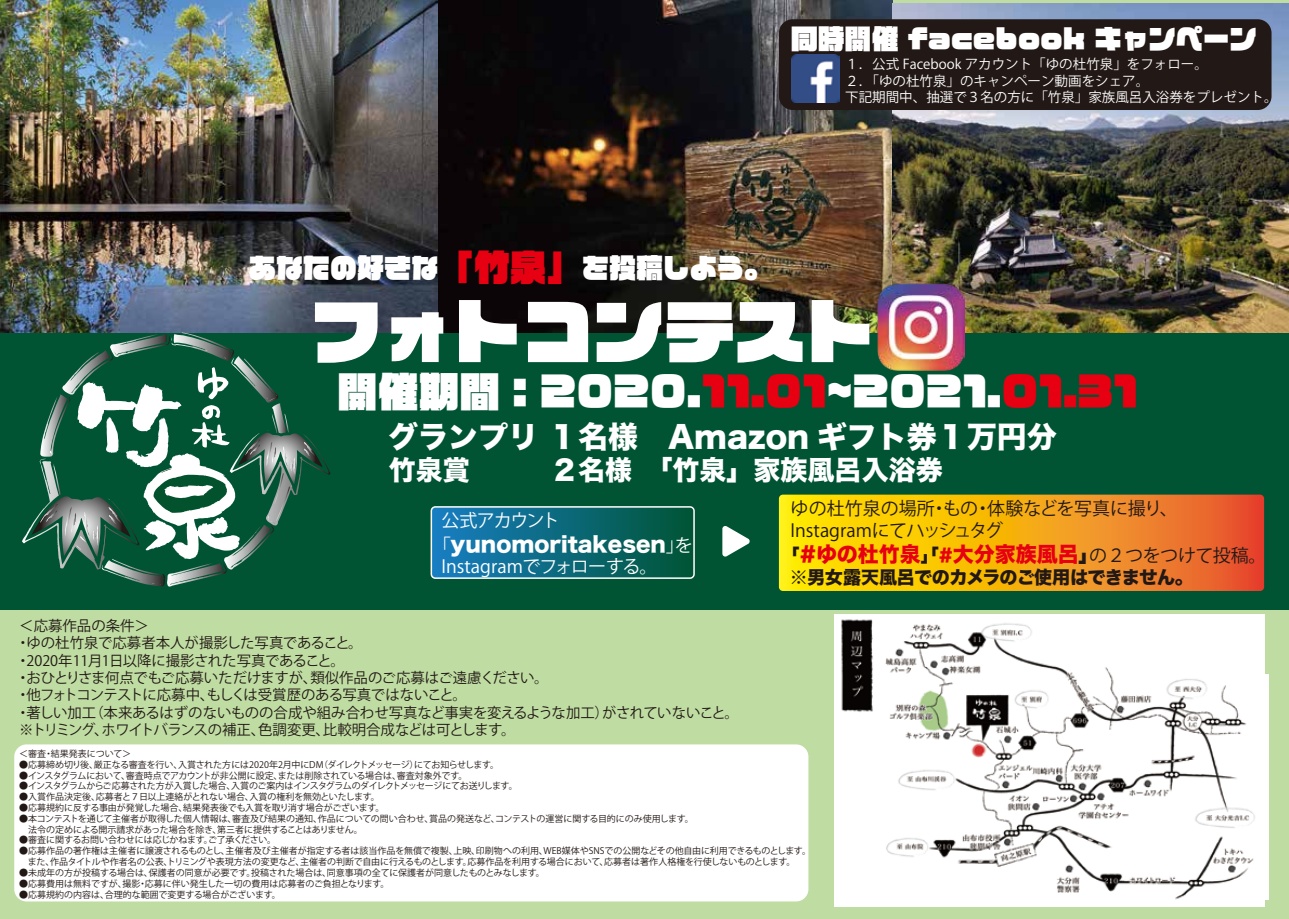
<style>
.page{position:relative;width:1289px;height:919px;background:#fff}
.page>*{position:absolute;margin:0;border:0;box-sizing:border-box;transform-origin:0 0}
.t1{font:70.5px "VDL Logo Jr Black Black";color:#fff}
.t2{font:40.5px "VDL Logo Jr Black Black";color:#fff}
.t3{font:30px "Hira Kaku Std N W8";color:#fff}
.t4{font:27px "VDL Logo Jr Black Black";color:#fff}
.t5{font:27px "Hira Kaku Std N W8";color:#fff}
.t6{font:21px "Hira Kaku Std N W8";color:#e60012}
.t7{font:21px "Hira Kaku Std N W8";color:#fff}
.t8{font:18px/21.6px "Koz Go Pr 6 N";color:#221815}
.t9{font:18px "Hira Kaku Std N W8";letter-spacing:-.02em;color:#221815}
.t10{font:18px "Koz Go Pr 6 N";color:#fff}
.t11{font:18px "Koz Go Pr 6 N";letter-spacing:-.07em;color:#fff}
.t12{font:14.4px/17.2px "Koz Go Pr 6 N";letter-spacing:-.01em;color:#221815}
.t13{font:13.5px/16.5px "Koz Go Pr 6 N";color:#fff}
.t14{font:9px/10.8px "Koz Go Pr 6 N";color:#221815}
.t15{font:9px "Koz Go Pr 6 N";letter-spacing:-.02em;color:#221815}
.t16{font:9px "Koz Go Pr 6 N";letter-spacing:-.05em;color:#221815}
.t17{font:9px "Koz Go Pr 6 N";letter-spacing:-.025em;color:#221815}
.s1{font-size:36px;color:#e60012}
.s2{color:#e60012}
.s3{font-family:"Koz Go Pr 6 N";font-size:18px}
.s4{font-size:18px;color:#221815}
.s5{font-size:18px}
.s6{color:#221815}
.s7{font-family:"Koz Go Pr 6 N";font-size:18px;color:#221815}
</style>
<div class="page">
<div style="left:0;top:0;width:1288px;height:918px;background:#bfdda2"></div>
<div style="left:14px;top:744px;width:794px;height:157px;background:#fff;border-radius:12px"></div>
<div style="left:0;top:329px;width:1288px;height:280px;background:#005433"></div>
<img style="left:437px;top:0;width:455px;height:333px">
<img style="left:0;top:0;width:437px;height:333px">
<svg style="left:22px;top:332px;width:308px;height:255px"></svg>
<img style="left:834px;top:614px;width:429px;height:292px">
<img style="left:892px;top:3px;width:396px;height:330px">
<div style="left:779px;top:19px;width:492px;height:91px;background:#221815;border-radius:14px"></div>
<img style="left:791px;top:55px;width:48px;height:47px">
<img style="left:877px;top:283px;width:87px;height:87px">
<svg style="left:433px;top:507px;width:261px;height:71px;background:#0b697b"></svg>
<div style="left:430px;top:506px;width:264px;height:73px;border:2px solid #fff;border-radius:4px"></div>
<svg style="left:779px;top:494px;width:484px;height:97px;background:#f3a815"></svg>
<svg style="left:722px;top:526px;width:28px;height:31px"></svg>
<h3 class="t4" style="left:790px;top:19px;width:467px">同時開催 facebook キャンペーン</h3>
<h3 class="t13" style="left:845px;top:56px;width:433px">１．公式 Facebook アカウント「ゆの杜竹泉」をフォロー。<br>２．「ゆの杜竹泉」のキャンペーン動画をシェア。<br>下記期間中、抽選で３名の方に「竹泉」家族風呂入浴券をプレゼント。</h3>
<h3 class="t4" style="left:249px;top:248px;width:523px">あなたの好きな<span class="s1">「竹泉」</span>を投稿しよう。</h3>
<h1 class="t1" style="left:311px;top:280px;width:565px">フォトコンテスト</h1>
<h2 class="t2" style="left:338px;top:363px;width:801px">開催期間：2020.<span class="s2">11.01</span>̃2021.<span class="s2">01.31</span></h2>
<h3 class="t3" style="left:388px;top:420px;width:670px">グランプリ １名様　Amazon ギフト券１万円分</h3>
<h3 class="t5" style="left:389px;top:454px;width:555px">竹泉賞 　　 ２名様　「竹泉」家族風呂入浴券</h3>
<h3 class="t11" style="left:441px;top:510px;width:120px">公式アカウント</h3>
<h3 class="t7" style="left:433px;top:532px;width:261px"><span class="s3">「</span>yunomoritakesen<span class="s3">」を</span></h3>
<h3 class="t10" style="left:441px;top:556px;width:217px">Instagramでフォローする。</h3>
<h3 class="t8" style="left:790px;top:498px;width:388px">ゆの杜竹泉の場所・もの・体験などを写真に撮り、<br>Instagramにてハッシュタグ</h3>
<h3 class="t6" style="left:781px;top:542px;width:486px"><span class="s4">「</span>#ゆの杜竹泉<span class="s4">」「</span><span class="s5">#</span>大分家族風呂<span class="s6">」</span><span class="s7">の２つをつけて投稿。</span></h3>
<h3 class="t9" style="left:790px;top:567px;width:404px">※男女露天風呂でのカメラのご使用はできません。</h3>
<p class="t12" style="left:16px;top:617px;width:724px">＜応募作品の条件＞<br>・ゆの杜竹泉で応募者本人が撮影した写真であること。<br>・2020年11月1日以降に撮影された写真であること。<br>・おひとりさま何点でもご応募いただけますが、類似作品のご応募はご遠慮ください。<br>・他フォトコンテストに応募中、もしくは受賞歴のある写真ではないこと。<br>・著しい加工（本来あるはずのないものの合成や組み合わせ写真など事実を変えるような加工）がされていないこと。※トリミング、ホワイトバランスの補正、色調変更、比較明合成などは可とします。</p>
<p class="t14" style="left:19px;top:748px;width:113px">＜審査・結果発表について＞</p>
<p class="t15" style="left:19px;top:759px;width:481px">●応募締め切り後、厳正なる審査を行い、入賞された方には2020年2月中にDM（ダイレクトメッセージ）にてお知らせします。</p>
<p class="t17" style="left:19px;top:770px;width:450px">●インスタグラムにおいて、審査時点でアカウントが非公開に設定、または削除されている場合は、審査対象外です。</p>
<p class="t16" style="left:19px;top:781px;width:500px">●インスタグラムからご応募された方が入賞した場合、入賞のご案内はインスタグラムのダイレクトメッセージにてお送りします。</p>
<p class="t14" style="left:19px;top:791px;width:362px">●入賞作品決定後、応募者と７日以上連絡がとれない場合、入賞の権利を無効といたします。</p>
<p class="t14" style="left:19px;top:802px;width:366px">●応募規約に反する事由が発覚した場合、結果発表後でも入賞を取り消す場合がございます。</p>
<p class="t14" style="left:19px;top:813px;width:676px">●本コンテストを通じて主催者が取得した個人情報は、審査及び結果の通知、作品についての問い合わせ、賞品の発送など、コンテストの運営に関する目的にのみ使用します。　法令の定めによる開示請求があった場合を除き、第三者に提供することはありません。</p>
<p class="t14" style="left:19px;top:834px;width:258px">●審査に関するお問い合わせには応じかねます。ご了承ください。</p>
<p class="t14" style="left:19px;top:845px;width:793px">●応募作品の著作権は主催者に譲渡されるものとし、主催者及び主催者が指定する者は該当作品を無償で複製、上映、印刷物への利用、WEB媒体やSNSでの公開などその他自由に利用できるものとします。　また、作品タイトルや作者名の公表、トリミングや表現方法の変更など、主催者の判断で自由に行えるものとします。応募作品を利用する場合において、応募者は著作人格権を行使しないものとします。</p>
<p class="t14" style="left:19px;top:867px;width:527px">●未成年の方が投稿する場合は、保護者の同意が必要です。投稿された場合は、同意事項の全てに保護者が同意したものとみなします。</p>
<p class="t14" style="left:19px;top:878px;width:372px">●応募費用は無料ですが、撮影・応募に伴い発生した一切の費用は応募者のご負担となります。</p>
<p class="t14" style="left:19px;top:888px;width:263px">●応募規約の内容は、合理的な範囲で変更する場合がございます。</p>
</div>
